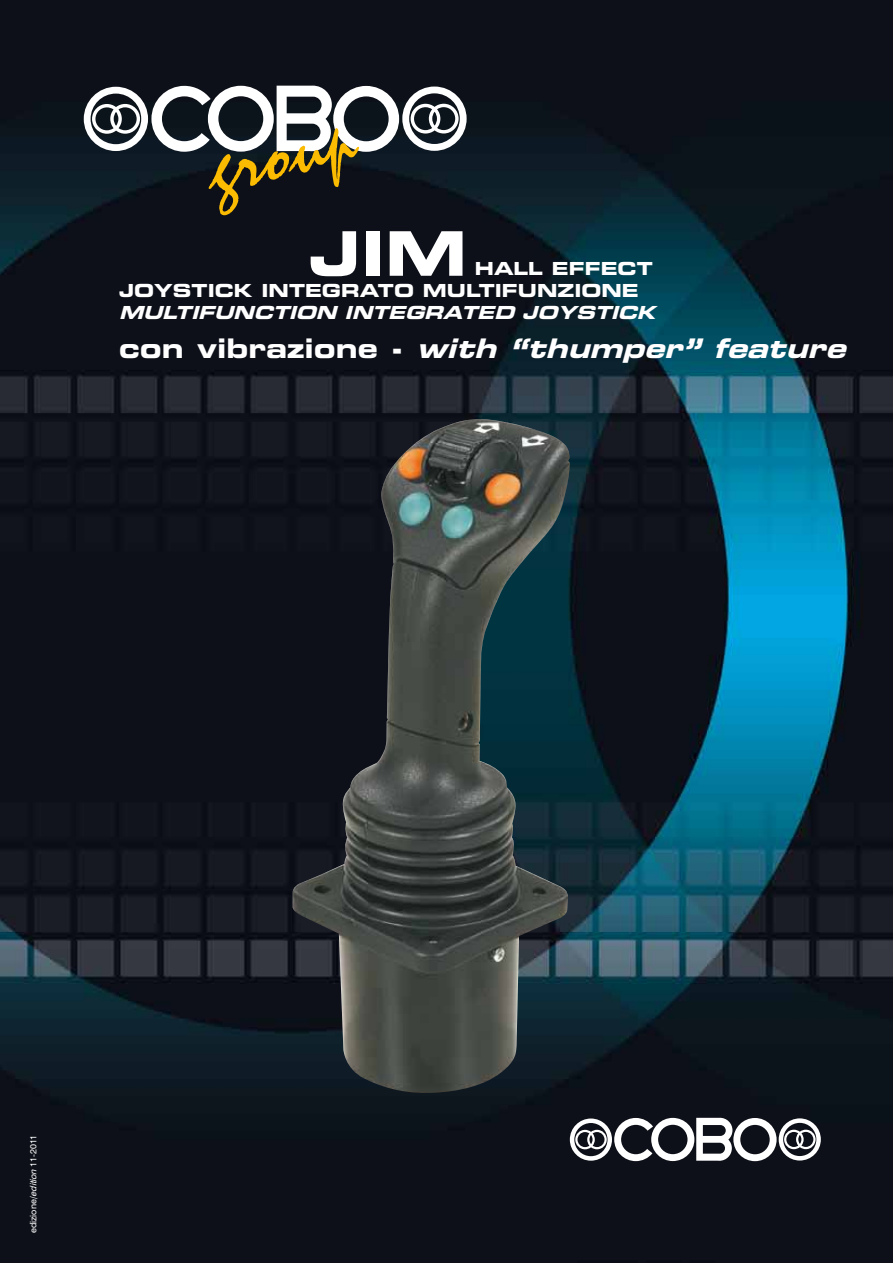
<style>
.page{position:relative;width:893px;height:1263px;background:#fff}
.page>*{position:absolute;margin:0;border:0;box-sizing:border-box;transform-origin:0 0}
.t1{font:61.5px "Eurostile LT Std Bold Ex 2";color:#fff}
.t2{font:italic 27px "Eurostile LT Std Bold Ex 2";color:#fff}
.t3{font:18px/21.6px "Eurostile LT Std Bold Ex 2";color:#fff}
.t4{font:italic 18px "Eurostile LT Std Bold Ex 2";color:#fff}
.t5{font:9px "Swiss 721 BT";color:#fff}
.s1{font-style:normal}
.s2{font-style:italic}
</style>
<div class="page">
<img style="left:0;top:0;width:893px;height:1263px">
<svg style="left:84px;top:86px;width:383px;height:129px"></svg>
<svg style="left:570px;top:1118px;width:251px;height:43px"></svg>
<img style="left:293px;top:419px;width:277px;height:674px">
<h1 class="t1" style="left:309px;top:210px;width:159px">JIM</h1>
<p class="t3" style="left:119px;top:258px;width:535px;text-indent:356px">HALL EFFECT<br>JOYSTICK INTEGRATO MULTIFUNZIONE</p>
<p class="t4" style="left:119px;top:299px;width:545px">MULTIFUNCTION INTEGRATED JOYSTICK</p>
<h2 class="t2" style="left:119px;top:329px;width:738px"><span class="s1">c o n v i b r a z i o n e -</span> with “thumper” feature</h2>
<p class="t5" style="left:28px;top:1233px;width:100px;rotate:-90deg">edizione/<span class="s2">edition</span>11-2011</p>
</div>
